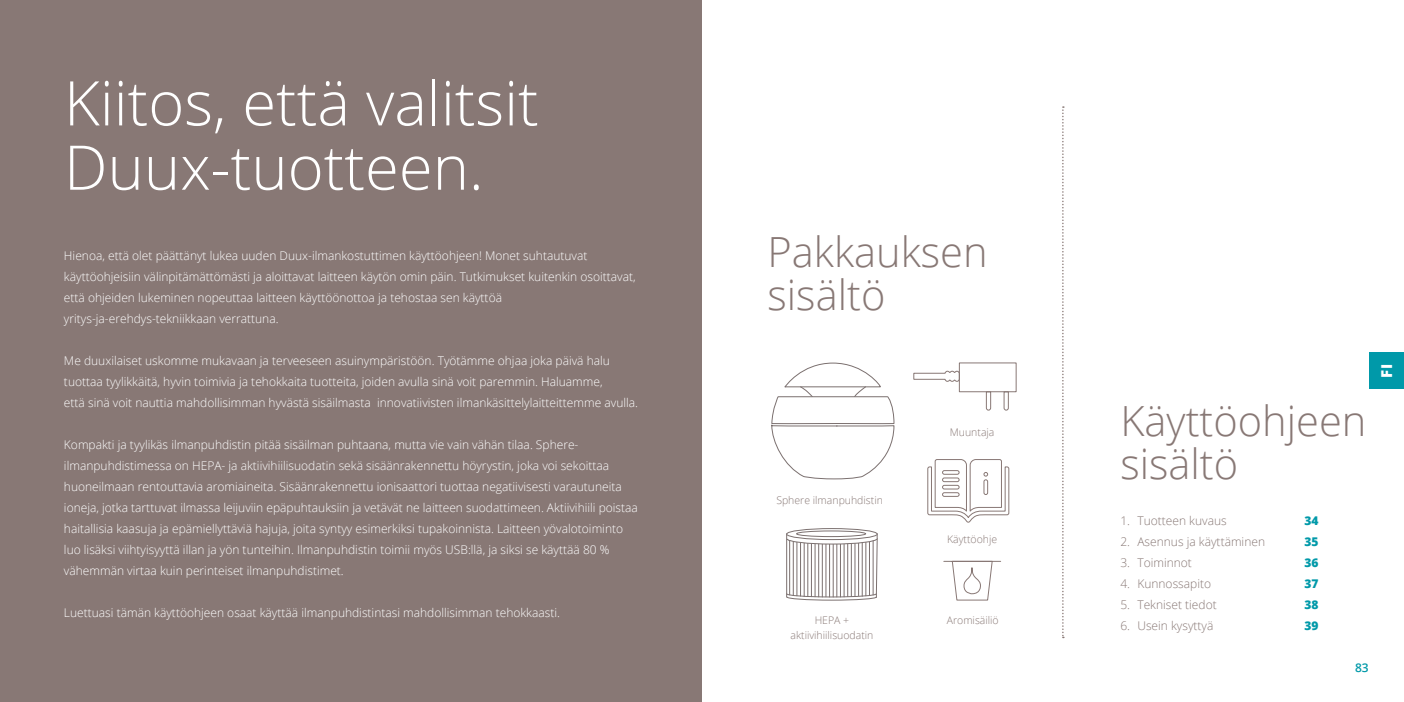
<style>
.page{position:relative;width:1404px;height:702px;background:#fff}
.page>*{position:absolute;margin:0;border:0;box-sizing:border-box;transform-origin:0 0}
.t1{font:300 61.5px/64.2px "Open Sans";color:#fff}
.t2{font:300 41.55px/43.3px "Open Sans";color:#887875}
.t3{font:800 15px "Open Sans";color:#fff}
.t4{font:300 12px/21px "Open Sans";color:#fff}
.t5{font:300 12px "Open Sans";color:#887875}
.t6{font:800 12px "Open Sans";color:#0099a9}
.t7{font:600 12px "Open Sans";color:#0099a9}
.t8{font:300 10.5px "Open Sans";color:#887875}
</style>
<div class="page">
<div style="left:0;top:0;width:702px;height:702px;background:#887875"></div>
<div style="left:1369px;top:353px;width:34px;height:36px;background:#0099a9"></div>
<svg style="left:927px;top:459px;width:82px;height:64px"></svg>
<svg style="left:771px;top:362px;width:123px;height:117px"></svg>
<svg style="left:1003px;top:392px;width:5px;height:18px"></svg>
<svg style="left:985px;top:392px;width:6px;height:18px"></svg>
<svg style="left:913px;top:370px;width:45px;height:12px"></svg>
<div style="left:958px;top:362px;width:58px;height:30px;border:1px solid #887875"></div>
<svg style="left:786px;top:532px;width:91px;height:68px"></svg>
<svg style="left:786px;top:528px;width:91px;height:11px"></svg>
<div style="left:786px;top:528px;width:91px;height:12px;border:1px solid #7b706f;border-radius:50%"></div>
<svg style="left:796px;top:531px;width:69px;height:5px"></svg>
<div style="left:796px;top:530px;width:69px;height:7px;border:1px solid #7b706f;border-radius:50%"></div>
<svg style="left:1062px;top:106px;width:1px;height:532px"></svg>
<svg style="left:943px;top:560px;width:58px;height:41px"></svg>
<div style="left:963px;top:567px;width:18px;height:27px;border:1px solid #887875;border-radius:8px"></div>
<h1 class="t1" style="left:64px;top:69px;width:476px">Kiitos, että valitsit<br>Duux-tuotteen.</h1>
<p class="t4" style="left:64px;top:245px;width:573px">Hienoa, että olet päättänyt lukea uuden Duux-ilmankostuttimen käyttöohjeen! Monet suhtautuvat käyttöohjeisiin välinpitämättömästi ja aloittavat laitteen käytön omin päin. Tutkimukset kuitenkin osoittavat, että ohjeiden lukeminen nopeuttaa laitteen käyttöönottoa ja tehostaa sen käyttöä yritys-ja-erehdys-tekniikkaan verrattuna.</p>
<p class="t4" style="left:64px;top:350px;width:575px">Me duuxilaiset uskomme mukavaan ja terveeseen asuinympäristöön. Työtämme ohjaa joka päivä halu tuottaa tyylikkäitä, hyvin toimivia ja tehokkaita tuotteita, joiden avulla sinä voit paremmin. Haluamme,<br>että sinä voit nauttia mahdollisimman hyvästä sisäilmasta innovatiivisten ilmankäsittelylaitteittemme avulla.</p>
<p class="t4" style="left:64px;top:434px;width:575px">Kompakti ja tyylikäs ilmanpuhdistin pitää sisäilman puhtaana, mutta vie vain vähän tilaa. Sphere&shy;ilmanpuhdistimessa on HEPA- ja aktiivihiilisuodatin sekä sisäänrakennettu höyrystin, joka voi sekoittaa huoneilmaan rentouttavia aromiaineita. Sisäänrakennettu ionisaattori tuottaa negatiivisesti varautuneita ioneja, jotka tarttuvat ilmassa leijuviin epäpuhtauksiin ja vetävät ne laitteen suodattimeen. Aktiivihiili poistaa haitallisia kaasuja ja epämiellyttäviä hajuja, joita syntyy esimerkiksi tupakoinnista. Laitteen yövalotoiminto luo lisäksi viihtyisyyttä illan ja yön tunteihin. Ilmanpuhdistin toimii myös USB:llä, ja siksi se käyttää 80 % vähemmän virtaa kuin perinteiset ilmanpuhdistimet.</p>
<p class="t4" style="left:64px;top:602px;width:497px">Luettuasi tämän käyttöohjeen osaat käyttää ilmanpuhdistintasi mahdollisimman tehokkaasti.</p>
<h2 class="t2" style="left:767px;top:229px;width:221px">Pakkauksen sisältö</h2>
<p class="t8" style="left:776px;top:493px;width:108px">Sphere ilmanpuhdistin</p>
<p class="t8" style="left:949px;top:424px;width:46px">Muuntaja</p>
<p class="t8" style="left:946px;top:532px;width:52px">Käyttöohje</p>
<p class="t8" style="left:814px;top:613px;width:36px">HEPA +</p>
<p class="t8" style="left:946px;top:613px;width:53px">Aromisäiliö</p>
<p class="t8" style="left:790px;top:628px;width:84px">aktiivihiilisuodatin</p>
<h2 class="t2" style="left:1120px;top:398px;width:247px">Käyttöohjeen sisältö</h2>
<p class="t3" style="left:1374px;top:377px;width:15px;rotate:-90deg">FI</p>
<p class="t5" style="left:1120px;top:512px;width:108px">1. Tuotteen kuvaus</p>
<p class="t6" style="left:1304px;top:511px;width:16px">34</p>
<p class="t5" style="left:1120px;top:533px;width:146px">2. Asennus ja käyttäminen</p>
<p class="t6" style="left:1304px;top:532px;width:16px">35</p>
<p class="t5" style="left:1120px;top:554px;width:73px">3. Toiminnot</p>
<p class="t6" style="left:1304px;top:553px;width:16px">36</p>
<p class="t5" style="left:1120px;top:575px;width:92px">4. Kunnossapito</p>
<p class="t6" style="left:1304px;top:574px;width:16px">37</p>
<p class="t5" style="left:1120px;top:596px;width:98px">5. Tekniset tiedot</p>
<p class="t6" style="left:1304px;top:595px;width:16px">38</p>
<p class="t5" style="left:1120px;top:617px;width:95px">6. Usein kysyttyä</p>
<p class="t6" style="left:1304px;top:616px;width:16px">39</p>
<p class="t7" style="left:1354px;top:659px;width:15px">83</p>
</div>
